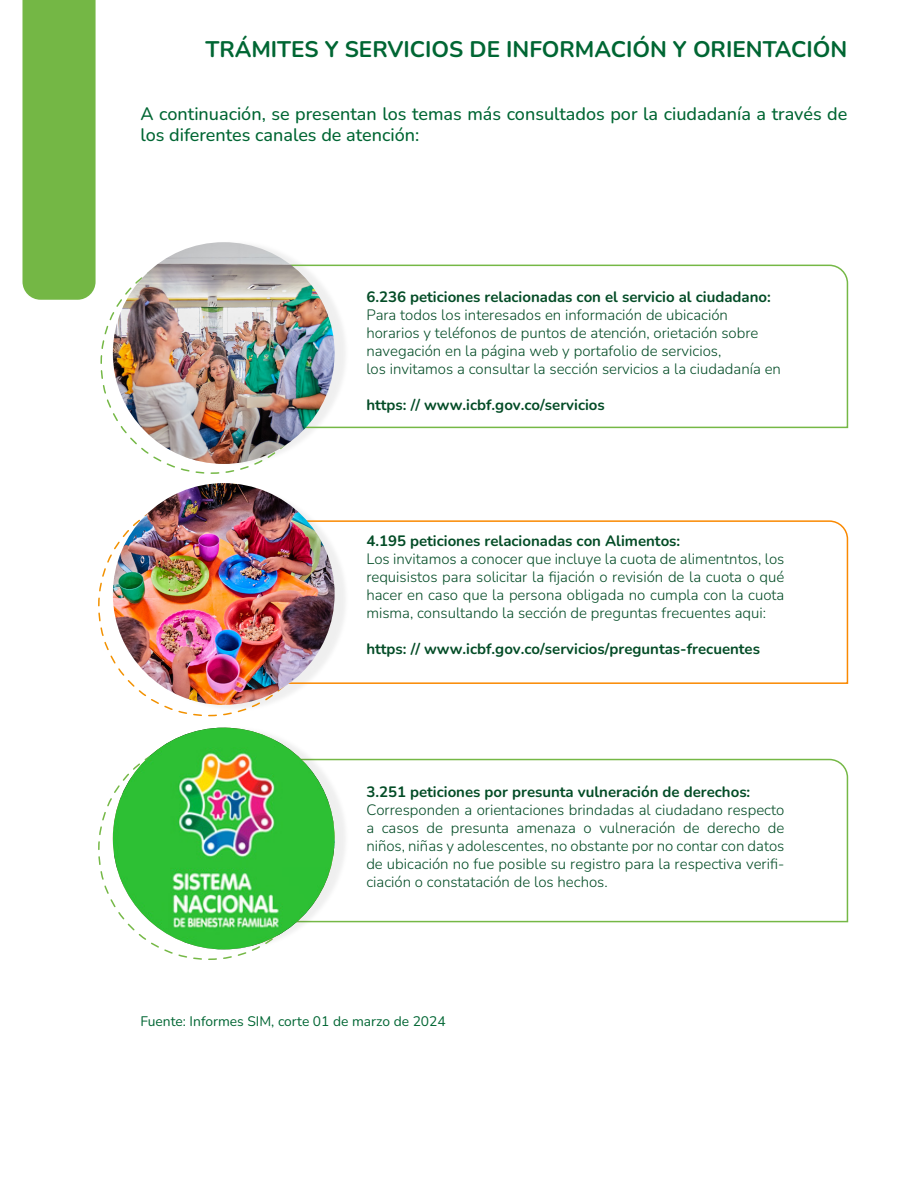
<style>
.page{position:relative;width:918px;height:1188px;background:#fff}
.page>*{position:absolute;margin:0;border:0;box-sizing:border-box;transform-origin:0 0}
.t1{font:700 22.5px "Nunito";color:#063}
.t2{font:500 18px/21.6px "Nunito";color:#063}
.t3{font:300 15px/18px "Nunito";color:#034c26;text-align:justify}
.t4{font:700 15px "Nunito";color:#034c26}
.t5{font:13.8px "Nunito";color:#063}
</style>
<div class="page">
<img style="left:122px;top:484px;width:188px;height:229px">
<svg style="left:333px;top:264px;width:516px;height:165px"></svg>
<svg style="left:288px;top:520px;width:561px;height:165px"></svg>
<svg style="left:350px;top:758px;width:499px;height:165px"></svg>
<div style="left:22px;top:0;width:74px;height:300px;background:#74b745"></div>
<img style="left:122px;top:727px;width:228px;height:226px">
<img style="left:114px;top:245px;width:219px;height:219px">
<img style="left:113px;top:242px;width:222px;height:222px;border-radius:111px">
<img style="left:113px;top:483px;width:222px;height:222px;border-radius:111px">
<img style="left:113px;top:728px;width:222px;height:221px;border-radius:111px">
<h1 class="t1" style="left:206px;top:33px;width:643px">TRÁMITES Y SERVICIOS DE INFORMACIÓN Y ORIENTACIÓN</h1>
<p class="t2" style="left:140px;top:102px;width:709px">A continuación, se presentan los temas más consultados por la ciudadanía a través de los diferentes canales de atención:</p>
<p class="t4" style="left:366px;top:286px;width:406px">6.236 peticiones relacionadas con el servicio al ciudadano:</p>
<p class="t3" style="left:366px;top:305px;width:416px;text-align:left">Para todos los interesados en información de ubicación horarios y teléfonos de puntos de atención, orietación sobre navegación en la página web y portafolio de servicios,<br>los invitamos a consultar la sección servicios a la ciudadanía en</p>
<p class="t4" style="left:366px;top:394px;width:240px">https: // www.icbf.gov.co/servicios</p>
<p class="t4" style="left:366px;top:530px;width:316px">4.195 peticiones relacionadas con Alimentos:</p>
<p class="t3" style="left:366px;top:549px;width:420px">Los invitamos a conocer que incluye la cuota de alimentntos, los requisistos para solicitar la fijación o revisión de la cuota o qué hacer en caso que la persona obligada no cumpla con la cuota misma, consultando la sección de preguntas frecuentes aqui:</p>
<p class="t4" style="left:366px;top:638px;width:395px">https: // www.icbf.gov.co/servicios/preguntas-frecuentes</p>
<p class="t4" style="left:366px;top:782px;width:386px">3.251 peticiones por presunta vulneración de derechos:</p>
<p class="t3" style="left:366px;top:801px;width:420px">Corresponden a orientaciones brindadas al ciudadano respecto a casos de presunta amenaza o vulneración de derecho de niños, niñas y adolescentes, no obstante por no contar con datos de ubicación no fue posible su registro para la respectiva verifi&shy;ciación o constatación de los hechos.</p>
<p class="t5" style="left:140px;top:1011px;width:307px">Fuente: Informes SIM, corte 01 de marzo de 2024</p>
</div>
